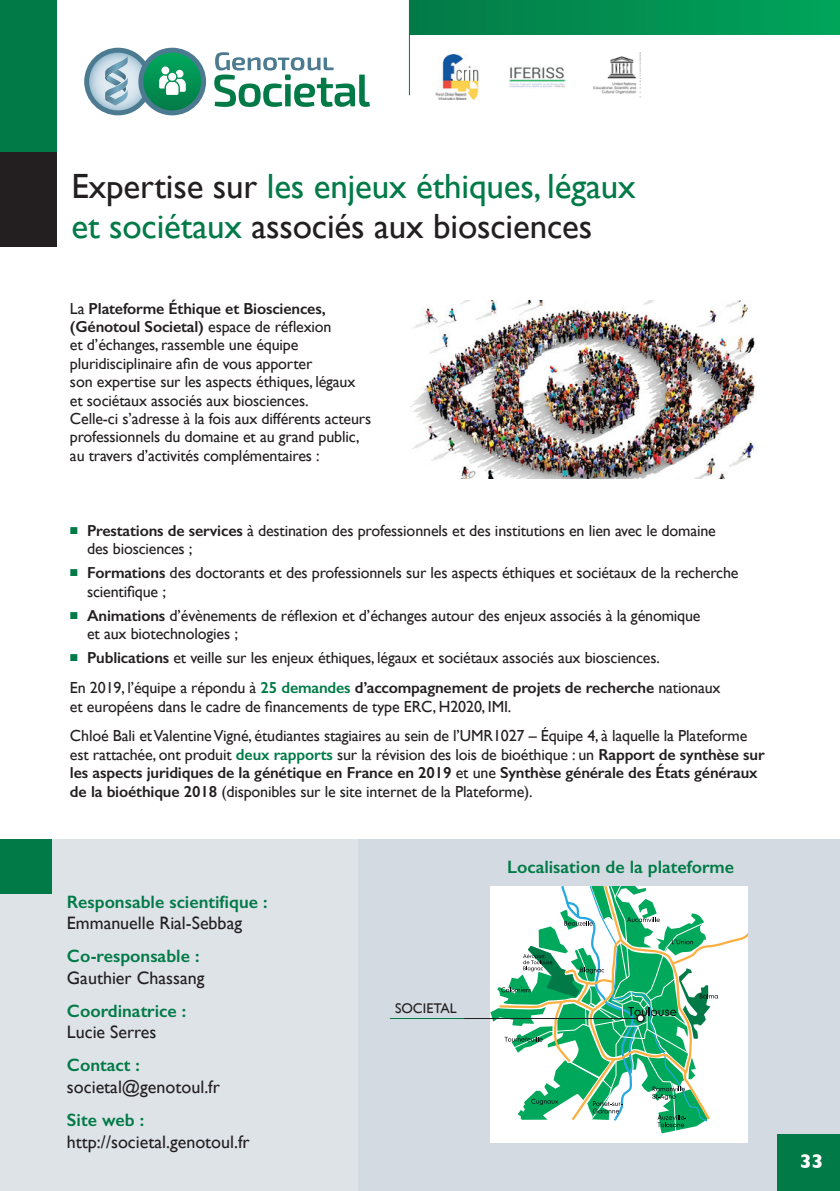
<style>
.page{position:relative;width:840px;height:1191px;background:#fff}
.page>*{position:absolute;margin:0;border:0;box-sizing:border-box;transform-origin:0 0}
.t1{font:35px/40px "Gill Sans";letter-spacing:-.005em;color:#017a47}
.t2{font:700 20px "Gill Sans";color:#fff}
.t3{font:600 18px "Gill Sans";color:#017a47}
.t4{font:18px "Gill Sans";color:#231f20}
.t5{font:16px/18.4px "Gill Sans";letter-spacing:-.01em;color:#231f20}
.t6{font:600 16px/18.4px "Gill Sans";letter-spacing:-.01em;color:#231f20}
.t7{font:14px "Gill Sans";color:#231f20}
.s1{color:#231f20}
.s2{font-weight:600}
.s3{color:#017a47}
.s4{font-weight:600;color:#017a47}
.s5{font-weight:400}
</style>
<div class="page">
<div style="left:0;top:839px;width:839px;height:352px;background:#dee3e8"></div>
<div style="left:0;top:839px;width:51px;height:55px;background:#017a47"></div>
<div style="left:358px;top:839px;width:481px;height:352px;background:#d3dae2"></div>
<div style="left:490px;top:886px;width:257px;height:257px;background:#fff"></div>
<svg style="left:490px;top:886px;width:257px;height:247px"></svg>
<div style="left:636px;top:1014px;width:7px;height:7px;background:#fff;border-radius:50%"></div>
<div style="left:636px;top:1014px;width:8px;height:8px;border:2px solid #231f20;border-radius:50%"></div>
<hr style="left:463px;top:1018px;width:174px;height:1px;background:#231f20">
<hr style="left:389px;top:1018px;width:75px;height:1px;background:#017a47">
<div style="left:0;top:0;width:57px;height:227px;background:#017a47"></div>
<div style="left:0;top:153px;width:57px;height:94px;background:#231f20"></div>
<div style="left:777px;top:1134px;width:62px;height:57px;background:#017a47"></div>
<svg style="left:214px;top:52px;width:155px;height:55px"></svg>
<svg style="left:84px;top:48px;width:122px;height:67px"></svg>
<img style="left:410px;top:300px;width:347px;height:179px">
<hr style="left:408px;top:0;width:1px;height:95px;background:#017a47">
<img style="left:435px;top:54px;width:44px;height:46px">
<img style="left:509px;top:67px;width:56px;height:21px">
<img style="left:593px;top:52px;width:48px;height:46px">
<div style="left:409px;top:0;width:430px;height:34px;background:linear-gradient(to right,#037a47,#00a45b)"></div>
<h1 class="t1" style="left:71px;top:166px;width:565px"><span class="s1">Expertise sur</span> les enjeux éthiques, légaux et sociétaux <span class="s1">associés aux biosciences</span></h1>
<p class="t5" style="left:70px;top:299px;width:302px">La <span class="s2">Plateforme Éthique et Biosciences, (Génotoul Societal)</span> espace de réflexion<br>et d’échanges, rassemble une équipe pluridisciplinaire afin de vous apporter<br>son expertise sur les aspects éthiques, légaux et sociétaux associés aux biosciences.<br>Celle-ci s’adresse à la fois aux différents acteurs professionnels du domaine et au grand public, au travers d’activités complémentaires :</p>
<p class="t5" style="left:87px;top:521px;width:630px;text-indent:-17px"><span class="s3">■</span> <span class="s2">Prestations de services</span> à destination des professionnels et des institutions en lien avec le domaine des biosciences ;</p>
<p class="t5" style="left:87px;top:564px;width:652px;text-indent:-17px"><span class="s3">■</span> <span class="s2">Formations</span> des doctorants et des professionnels sur les aspects éthiques et sociétaux de la recherche scientifique ;</p>
<p class="t5" style="left:87px;top:606px;width:614px;text-indent:-17px"><span class="s3">■</span> <span class="s2">Animations</span> d’évènements de réflexion et d’échanges autour des enjeux associés à la génomique et aux biotechnologies ;</p>
<p class="t5" style="left:70px;top:643px;width:651px;line-height:29.8px"><span class="s3">■</span> <span class="s2">Publications</span> et veille sur les enjeux éthiques, légaux et sociétaux associés aux biosciences.<br>En 2019, l’équipe a répondu à <span class="s4">25 demandes</span> <span class="s2">d’accompagnement de projets de recherche</span> nationaux</p>
<p class="t5" style="left:70px;top:691px;width:678px;line-height:29.8px">et européens dans le cadre de financements de type ERC, H2020, IMI.<br>Chloé Bali et Valentine Vigné, étudiantes stagiaires au sein de l’UMR1027 – Équipe 4, à laquelle la Plateforme</p>
<p class="t6" style="left:70px;top:745px;width:696px"><span class="s5">est rattachée, ont produit</span> <span class="s3">deux rapports</span> <span class="s5">sur la révision des lois de bioéthique : un</span> Rapport de synthèse sur les aspects juridiques de la génétique en France en 2019 <span class="s5">et une</span> Synthèse générale des États généraux de la bioéthique 2018 <span class="s5">(disponibles sur le site internet de la Plateforme).</span></p>
<p class="t3" style="left:67px;top:890px;width:202px">Responsable scientifique :</p>
<p class="t4" style="left:67px;top:912px;width:176px">Emmanuelle Rial-Sebbag</p>
<p class="t3" style="left:67px;top:945px;width:134px">Co-responsable :</p>
<p class="t4" style="left:67px;top:967px;width:139px">Gauthier Chassang</p>
<p class="t3" style="left:67px;top:1000px;width:121px">Coordinatrice :</p>
<p class="t4" style="left:67px;top:1021px;width:91px">Lucie Serres</p>
<p class="t3" style="left:67px;top:1054px;width:74px">Contact :</p>
<p class="t4" style="left:67px;top:1076px;width:154px">societal@genotoul.fr</p>
<p class="t3" style="left:67px;top:1109px;width:79px">Site web :</p>
<p class="t4" style="left:67px;top:1130px;width:184px">http://societal.genotoul.fr</p>
<p class="t7" style="left:395px;top:1000px;width:63px">SOCIETAL</p>
<p class="t3" style="left:507px;top:856px;width:228px">Localisation de la plateforme</p>
<p class="t2" style="left:799px;top:1145px;width:25px">33</p>
</div>
